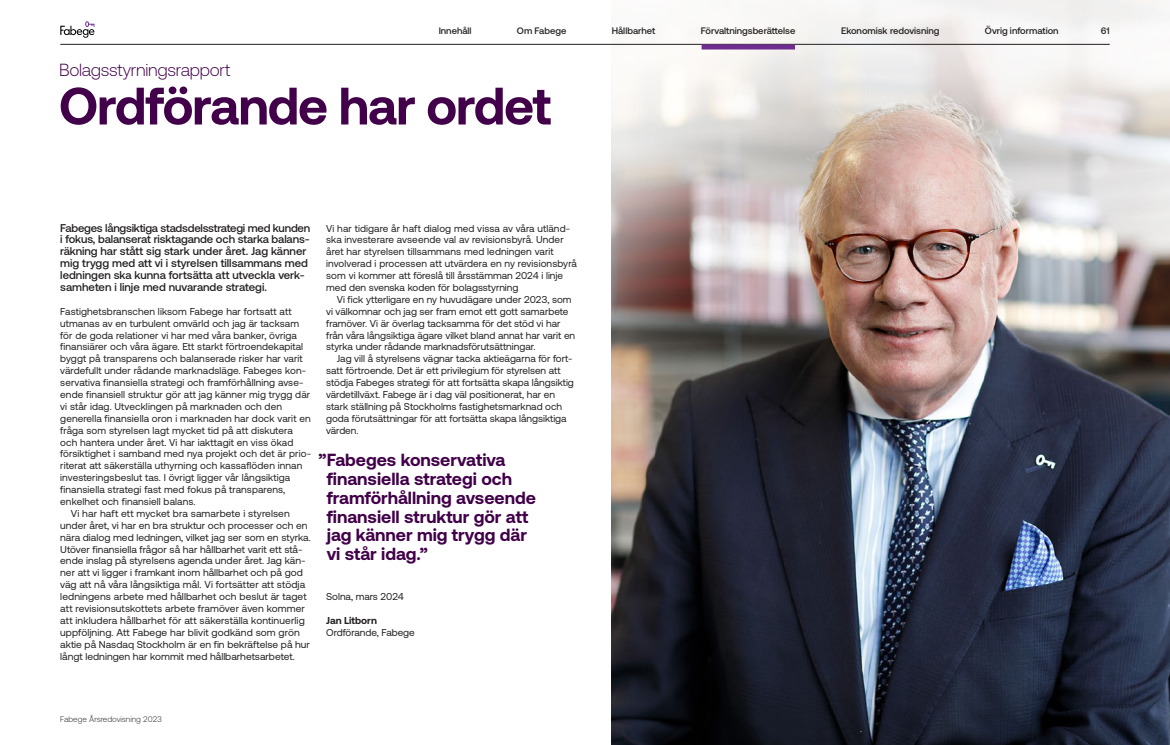
<style>
.page{position:relative;width:1170px;height:745px;background:#fff}
.page>*{position:absolute;margin:0;border:0;box-sizing:border-box;transform-origin:0 0}
.t1{font:700 52.5px "Aeonik";letter-spacing:-.02em;color:#410049}
.t2{font:700 17.5px/18.8px "Aeonik";color:#410049}
.t3{font:300 17.5px "Aeonik";letter-spacing:-.015em;color:#410049}
.t4{font:500 11.25px/11.9px "Aeonik";color:#231f20}
.t5{font:10px/11.9px "Aeonik";color:#231f20}
.t6{font:700 10px "Aeonik";color:#231f20}
.t7{font:500 9.38px "Aeonik";color:#231f20}
.t8{font:300 8.12px "Aeonik";color:#231f20}
</style>
<div class="page">
<img style="left:611px;top:0;width:558px;height:744px">
<svg style="left:60px;top:21px;width:34px;height:17px"></svg>
<hr style="left:60px;top:44px;width:1049px;height:1px;background:#231f20">
<div style="left:701px;top:44px;width:94px;height:5px;background:#6e2c91"></div>
<h2 class="t3" style="left:59px;top:60px;width:173px">Bolagsstyrningsrapport</h2>
<p class="t7" style="left:438px;top:26px;width:34px">Innehåll</p>
<p class="t7" style="left:517px;top:26px;width:51px">Om Fabege</p>
<p class="t7" style="left:611px;top:26px;width:45px">Hållbarhet</p>
<p class="t7" style="left:700px;top:26px;width:96px">Förvaltningsberättelse</p>
<p class="t7" style="left:841px;top:26px;width:100px">Ekonomisk redovisning</p>
<p class="t7" style="left:984px;top:26px;width:75px">Övrig information</p>
<p class="t7" style="left:1100px;top:26px;width:10px">61</p>
<h1 class="t1" style="left:59px;top:76px;width:493px">Ordförande har ordet</h1>
<p class="t4" style="left:60px;top:221px;width:251px">Fabeges långsiktiga stadsdelsstrategi med kunden i fokus, balanserat risktagande och starka balans&shy;räkning har stått sig stark under året. Jag känner mig trygg med att vi i styrelsen tillsammans med ledningen ska kunna fortsätta att utveckla verk&shy;samheten i linje med nuvarande strategi.</p>
<p class="t5" style="left:60px;top:305px;width:233px">Fastighetsbranschen liksom Fabege har fortsatt att</p>
<p class="t5" style="left:60px;top:317px;width:240px">utmanas av en turbulent omvärld och jag är tacksam</p>
<p class="t5" style="left:60px;top:329px;width:238px">för de goda relationer vi har med våra banker, övriga</p>
<p class="t5" style="left:60px;top:341px;width:244px">finansiärer och våra ägare. Ett starkt förtroendekapital</p>
<p class="t5" style="left:60px;top:352px;width:244px">byggt på transparens och balanserade risker har varit</p>
<p class="t5" style="left:60px;top:364px;width:247px">värdefullt under rådande marknadsläge. Fabeges kon-</p>
<p class="t5" style="left:60px;top:376px;width:245px">servativa finansiella strategi och framförhållning avse-</p>
<p class="t5" style="left:60px;top:388px;width:251px">ende finansiell struktur gör att jag känner mig trygg där</p>
<p class="t5" style="left:60px;top:400px;width:223px">vi står idag. Utvecklingen på marknaden och den</p>
<p class="t5" style="left:60px;top:412px;width:252px">generella finansiella oron i marknaden har dock varit en</p>
<p class="t5" style="left:60px;top:424px;width:234px">fråga som styrelsen lagt mycket tid på att diskutera</p>
<p class="t5" style="left:60px;top:436px;width:234px">och hantera under året. Vi har iakttagit en viss ökad</p>
<p class="t5" style="left:60px;top:447px;width:252px">försiktighet i samband med nya projekt och det är prio-</p>
<p class="t5" style="left:60px;top:459px;width:243px">riterat att säkerställa uthyrning och kassaflöden innan</p>
<p class="t5" style="left:60px;top:471px;width:231px">investeringsbeslut tas. I övrigt ligger vår långsiktiga</p>
<p class="t5" style="left:60px;top:483px;width:226px">finansiella strategi fast med fokus på transparens,</p>
<p class="t5" style="left:60px;top:495px;width:137px">enkelhet och finansiell balans.</p>
<p class="t5" style="left:71px;top:507px;width:220px">Vi har haft ett mycket bra samarbete i styrelsen</p>
<p class="t5" style="left:60px;top:519px;width:249px">under året, vi har en bra struktur och processer och en</p>
<p class="t5" style="left:60px;top:531px;width:252px">nära dialog med ledningen, vilket jag ser som en styrka.</p>
<p class="t5" style="left:60px;top:542px;width:244px">Utöver finansiella frågor så har hållbarhet varit ett stå-</p>
<p class="t5" style="left:60px;top:554px;width:247px">ende inslag på styrelsens agenda under året. Jag kän-</p>
<p class="t5" style="left:60px;top:566px;width:244px">ner att vi ligger i framkant inom hållbarhet och på god</p>
<p class="t5" style="left:60px;top:578px;width:246px">väg att nå våra långsiktiga mål. Vi fortsätter att stödja</p>
<p class="t5" style="left:60px;top:590px;width:248px">ledningens arbete med hållbarhet och beslut är taget</p>
<p class="t5" style="left:60px;top:602px;width:246px">att revisionsutskottets arbete framöver även kommer</p>
<p class="t5" style="left:60px;top:614px;width:246px">att inkludera hållbarhet för att säkerställa kontinuerlig</p>
<p class="t5" style="left:60px;top:626px;width:241px">uppföljning. Att Fabege har blivit godkänd som grön</p>
<p class="t5" style="left:60px;top:637px;width:251px">aktie på Nasdaq Stockholm är en fin bekräftelse på hur</p>
<p class="t5" style="left:60px;top:649px;width:236px">långt ledningen har kommit med hållbarhetsarbetet.</p>
<p class="t5" style="left:326px;top:222px;width:252px">Vi har tidigare år haft dialog med vissa av våra utländ&shy;ska investerare avseende val av revisionsbyrå. Under året har styrelsen tillsammans med ledningen varit involverad i processen att utvärdera en ny revisionsbyrå som vi kommer att föreslå till årsstämman 2024 i linje med den svenska koden för bolagsstyrning</p>
<p class="t5" style="left:326px;top:293px;width:250px;text-indent:11px">Vi fick ytterligare en ny huvudägare under 2023, som vi välkomnar och jag ser fram emot ett gott samarbete framöver. Vi är överlag tacksamma för det stöd vi har från våra långsiktiga ägare vilket bland annat har varit en styrka under rådande marknadsförutsättningar.</p>
<p class="t5" style="left:326px;top:352px;width:249px;text-indent:11px">Jag vill å styrelsens vägnar tacka aktieägarna för fort&shy;satt förtroende. Det är ett privilegium för styrelsen att stödja Fabeges strategi för att fortsätta skapa långsiktig värdetillväxt. Fabege är i dag väl positionerat, har en stark ställning på Stockholms fastighetsmarknad och goda förutsättningar för att fortsätta skapa långsiktiga värden.</p>
<h2 class="t2" style="left:327px;top:450px;width:211px;text-indent:-8px">”Fabeges konservativa finansiella strategi och framförhållning avseende finansiell struktur gör att jag känner mig trygg där vi står idag.”</h2>
<p class="t5" style="left:326px;top:590px;width:79px">Solna, mars 2024</p>
<p class="t6" style="left:326px;top:614px;width:52px">Jan Litborn</p>
<p class="t5" style="left:326px;top:626px;width:90px">Ordförande, Fabege</p>
<p class="t8" style="left:60px;top:714px;width:103px">Fabege Årsredovisning 2023</p>
</div>
